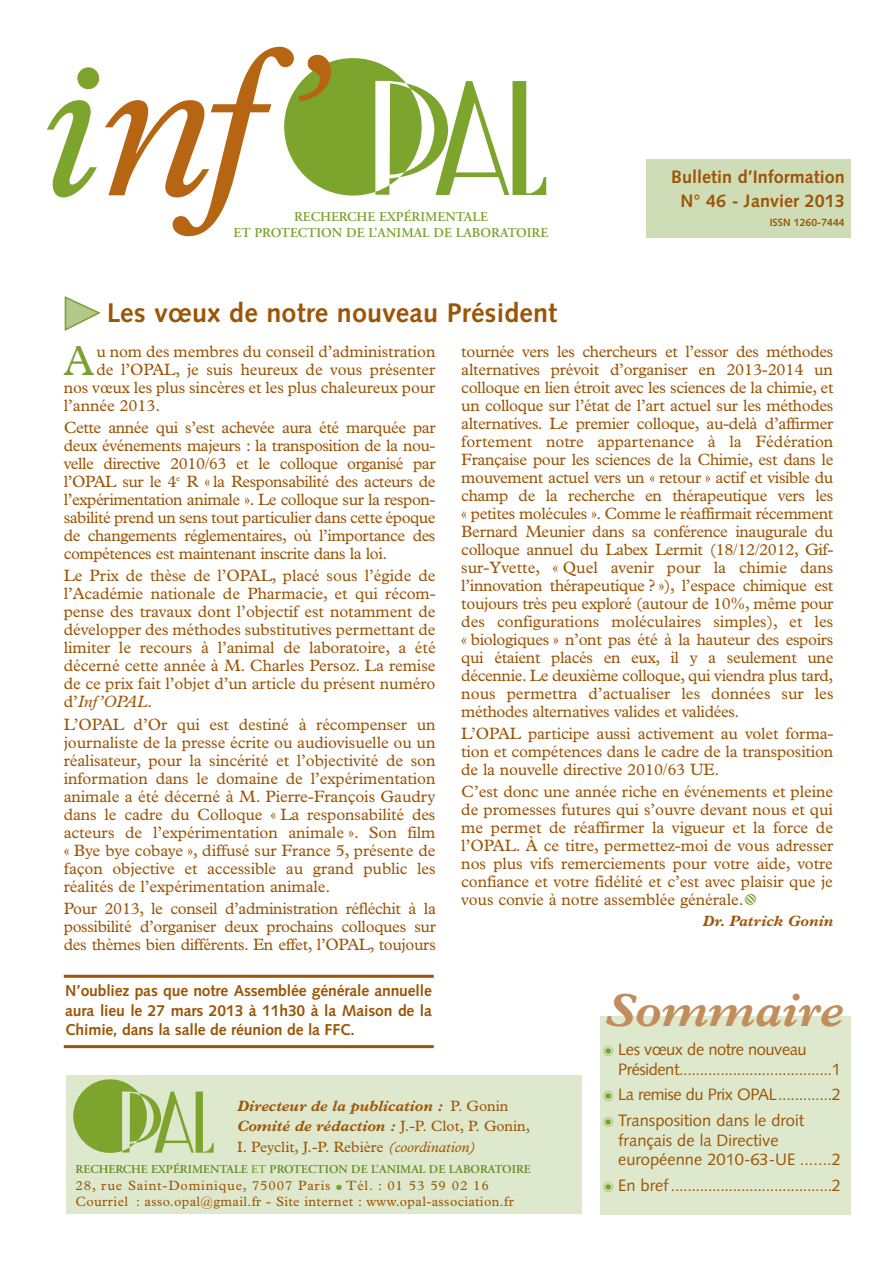
<style>
.page{position:relative;width:893px;height:1263px;background:#fff}
.page>*{position:absolute;margin:0;border:0;box-sizing:border-box;transform-origin:0 0}
.t1{font:italic 700 46.5px "Plantin";color:#c28d5a}
.t2{font:42.3px "Plantin";color:#78a22d}
.t3{font:700 27px "Syntax";letter-spacing:.005em;color:#9c5506}
.t4{font:700 18px/24px "Syntax";color:#9c5506;text-align:center}
.t5{font:16.5px/18px "Plantin";letter-spacing:-.005em;color:#9c5506;text-align:justify}
.t6{font:16.5px/26px "Syntax";color:#9c5506}
.t7{font:16.5px/19.5px "Syntax";letter-spacing:-.03em;color:#9c5506}
.t8{font:700 15.75px/19.5px "Syntax";letter-spacing:-.01em;color:#9c5506;text-align:justify}
.t9{font:15px/20.1px "Plantin";color:#9c5506}
.t10{font:italic 700 15px "Plantin";letter-spacing:.005em;color:#9c5506}
.t11{font:13.5px/16.5px "Plantin";letter-spacing:.03em;color:#9c5506}
.t12{font:600 13.5px/16.2px "Adobe Garamond";color:#78a22d;text-align:center}
.t13{font:600 12px "Adobe Garamond";color:#678b24}
.t14{font:700 10.5px "Syntax";color:#9c5506}
.s1{font-style:italic}
.s2{font-weight:700;font-style:italic}
.s3{color:#78a22d}
</style>
<div class="page">
<svg style="left:47px;top:67px;width:52px;height:130px"></svg>
<svg style="left:105px;top:47px;width:441px;height:189px"></svg>
<div style="left:646px;top:159px;width:204px;height:78px;background:#cfddb6"></div>
<div style="left:66px;top:1075px;width:515px;height:139px;background:#dee8cc"></div>
<svg style="left:73px;top:1079px;width:141px;height:74px"></svg>
<svg style="left:65px;top:296px;width:36px;height:35px"></svg>
<div style="left:600px;top:1016px;width:250px;height:198px;background:#dee8cc"></div>
<hr style="left:64px;top:975px;width:370px;height:3px;background:#9c5506">
<hr style="left:64px;top:1045px;width:370px;height:3px;background:#9c5506">
<p class="t12" style="left:234px;top:210px;width:316px">RECHERCHE EXPÉRIMENTALE<br>ET PROTECTION DE L’ANIMAL DE LABORATOIRE</p>
<h3 class="t3" style="left:107px;top:302px;width:452px">Les vœux de notre nouveau Président</h3>
<p class="t4" style="left:671px;top:166px;width:175px">Bulletin d’Information<br>N° 46 - Janvier 2013</p>
<p class="t14" style="left:770px;top:219px;width:77px">ISSN 1260-7444</p>
<h2 class="t2" style="left:64px;top:346px;width:32px">A</h2>
<p class="t5" style="left:96px;top:344px;width:341px">u nom des membres du conseil d’administration</p>
<p class="t5" style="left:96px;top:362px;width:341px">de l’OPAL, je suis heureux de vous présenter</p>
<p class="t5" style="left:64px;top:380px;width:373px">nos vœux les plus sincères et les plus chaleureux pour</p>
<p class="t5" style="left:64px;top:398px;width:98px">l’année 2013.</p>
<p class="t5" style="left:64px;top:420px;width:373px">Cette année qui s’est achevée aura été marquée par deux événements majeurs : la transposition de la nou&shy;velle directive 2010/63 et le colloque organisé par l’OPAL sur le 4<sup>e</sup> R « la Responsabilité des acteurs de l’expérimentation animale ». Le colloque sur la respon&shy;sabilité prend un sens tout particulier dans cette époque de changements réglementaires, où l’importance des compétences est maintenant inscrite dans la loi.</p>
<p class="t5" style="left:64px;top:568px;width:373px">Le Prix de thèse de l’OPAL, placé sous l’égide de l’Académie nationale de Pharmacie, et qui récom&shy;pense des travaux dont l’objectif est notamment de développer des méthodes substitutives permettant de limiter le recours à l’animal de laboratoire, a été décerné cette année à M. Charles Persoz. La remise de ce prix fait l’objet d’un article du présent numéro d’<span class="s1">Inf’OPAL</span>.</p>
<p class="t5" style="left:64px;top:716px;width:373px">L’OPAL d’Or qui est destiné à récompenser un journaliste de la presse écrite ou audiovisuelle ou un réalisateur, pour la sincérité et l’objectivité de son information dans le domaine de l’expérimentation animale a été décerné à M. Pierre-François Gaudry dans le cadre du Colloque « La responsabilité des acteurs de l’expérimentation animale ». Son film « Bye bye cobaye », diffusé sur France 5, présente de façon objective et accessible au grand public les réalités de l’expérimentation animale.</p>
<p class="t5" style="left:64px;top:901px;width:374px">Pour 2013, le conseil d’administration réfléchit à la possibilité d’organiser deux prochains colloques sur des thèmes bien différents. En effet, l’OPAL, toujours</p>
<p class="t8" style="left:65px;top:983px;width:368px">N’oubliez pas que notre Assemblée générale annuelle aura lieu le 27 mars 2013 à 11h30 à la Maison de la Chimie, dans la salle de réunion de la FFC.</p>
<p class="t5" style="left:461px;top:344px;width:374px">tournée vers les chercheurs et l’essor des méthodes alternatives prévoit d’organiser en 2013-2014 un colloque en lien étroit avec les sciences de la chimie, et un colloque sur l’état de l’art actuel sur les méthodes alternatives. Le premier colloque, au-delà d’affirmer fortement notre appartenance à la Fédération Française pour les sciences de la Chimie, est dans le mouvement actuel vers un « retour » actif et visible du champ de la recherche en thérapeutique vers les « petites molécules ». Comme le réaffirmait récemment Bernard Meunier dans sa conférence inaugurale du colloque annuel du Labex Lermit (18/12/2012, Gif&shy;sur-Yvette, « Quel avenir pour la chimie dans l’innovation thérapeutique ? »), l’espace chimique est toujours très peu exploré (autour de 10%, même pour des configurations moléculaires simples), et les « biologiques » n’ont pas été à la hauteur des espoirs qui étaient placés en eux, il y a seulement une décennie. Le deuxième colloque, qui viendra plus tard, nous permettra d’actualiser les données sur les méthodes alternatives valides et validées.</p>
<p class="t5" style="left:461px;top:726px;width:374px">L’OPAL participe aussi activement au volet forma&shy;tion et compétences dans le cadre de la transposition de la nouvelle directive 2010/63 UE.</p>
<p class="t5" style="left:461px;top:784px;width:373px">C’est donc une année riche en événements et pleine de promesses futures qui s’ouvre devant nous et qui me permet de réaffirmer la vigueur et la force de l’OPAL. À ce titre, permettez-moi de vous adresser nos plus vifs remerciements pour votre aide, votre confiance et votre fidélité et c’est avec plaisir que je vous convie à notre assemblée générale.</p>
<p class="t10" style="left:702px;top:916px;width:132px">Dr. Patrick Gonin</p>
<h1 class="t1" style="left:606px;top:994px;width:239px">Sommaire</h1>
<p class="t9" style="left:237px;top:1097px;width:295px"><span class="s2">Directeur de la publication :</span> P. Gonin<br><span class="s2">Comité de rédaction :</span> J.-P. Clot, P. Gonin,<br>I. Peyclit, J.-P. Rebière <span class="s1">(coordination)</span></p>
<p class="t13" style="left:76px;top:1164px;width:457px">RECHERCHE EXPÉRIMENTALE <span class="s3">ET</span> PROTECTION DE L’ANIMAL DE LABORATOIRE</p>
<p class="t11" style="left:76px;top:1178px;width:440px">28, rue Saint-Dominique, 75007 Paris <span class="s3">●</span> Tél. : 01 53 59 02 16<br>Courriel : asso.opal@gmail.fr - Site internet : www.opal-association.fr</p>
<p class="t7" style="left:618px;top:1041px;width:224px">Les vœux de notre nouveau<br>Président.....................................1</p>
<p class="t6" style="left:618px;top:1083px;width:224px">La remise du Prix OPAL.............2<br>Transposition dans le droit</p>
<p class="t6" style="left:618px;top:1132px;width:224px;line-height:19.5px">français de la Directive européenne 2010-63-UE .......2</p>
<p class="t6" style="left:618px;top:1174px;width:224px">En bref .......................................2</p>
</div>
